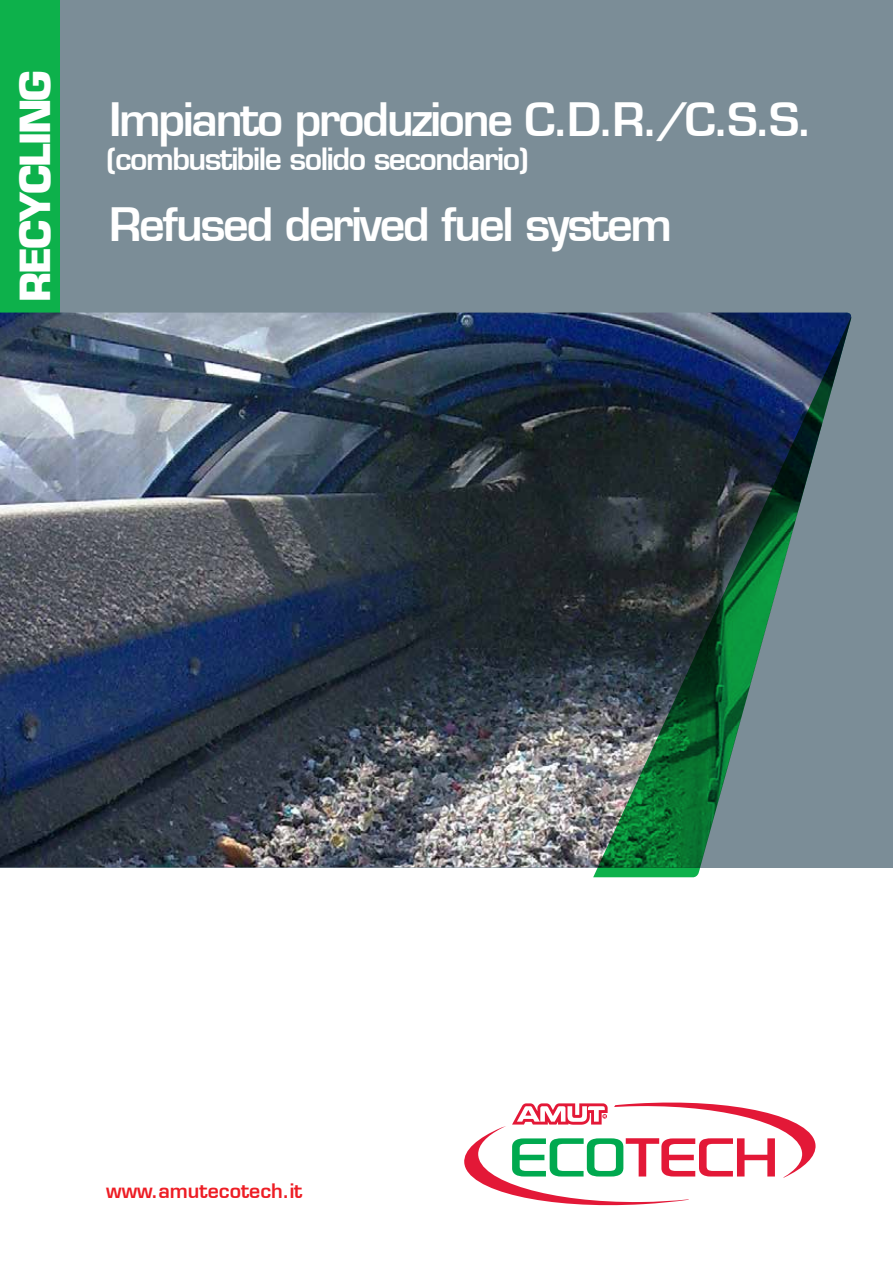
<style>
.page{position:relative;width:893px;height:1263px;background:#fff}
.page>*{position:absolute;margin:0;border:0;box-sizing:border-box;transform-origin:0 0}
.t1{font:600 45px "Eurostile";letter-spacing:-.05em;color:#fff}
.t2{font:700 40.5px "Eurostile";letter-spacing:-.05em;color:#fff}
.t3{font:600 30px "Eurostile";letter-spacing:-.05em;color:#fff}
.t4{font:600 19.5px "Eurostile";color:#ed1d24}
</style>
<div class="page">
<div style="left:0;top:0;width:893px;height:867px;background:#7b8d97"></div>
<div style="left:0;top:0;width:60px;height:313px;background:#0db14b"></div>
<img style="left:0;top:313px;width:852px;height:554px">
<svg style="left:464px;top:1102px;width:352px;height:104px"></svg>
<svg style="left:593px;top:316px;width:258px;height:561px"></svg>
<p class="t2" style="left:10px;top:302px;width:233px;rotate:-90deg">RECYCLING</p>
<p class="t1" style="left:109px;top:91px;width:705px">Impianto produzione C.D.R./C.S.S.</p>
<p class="t3" style="left:106px;top:140px;width:424px">(combustibile solido secondario)</p>
<p class="t1" style="left:109px;top:196px;width:565px">Refused derived fuel system</p>
<p class="t4" style="left:106px;top:1179px;width:198px">www.amutecotech.it</p>
</div>
